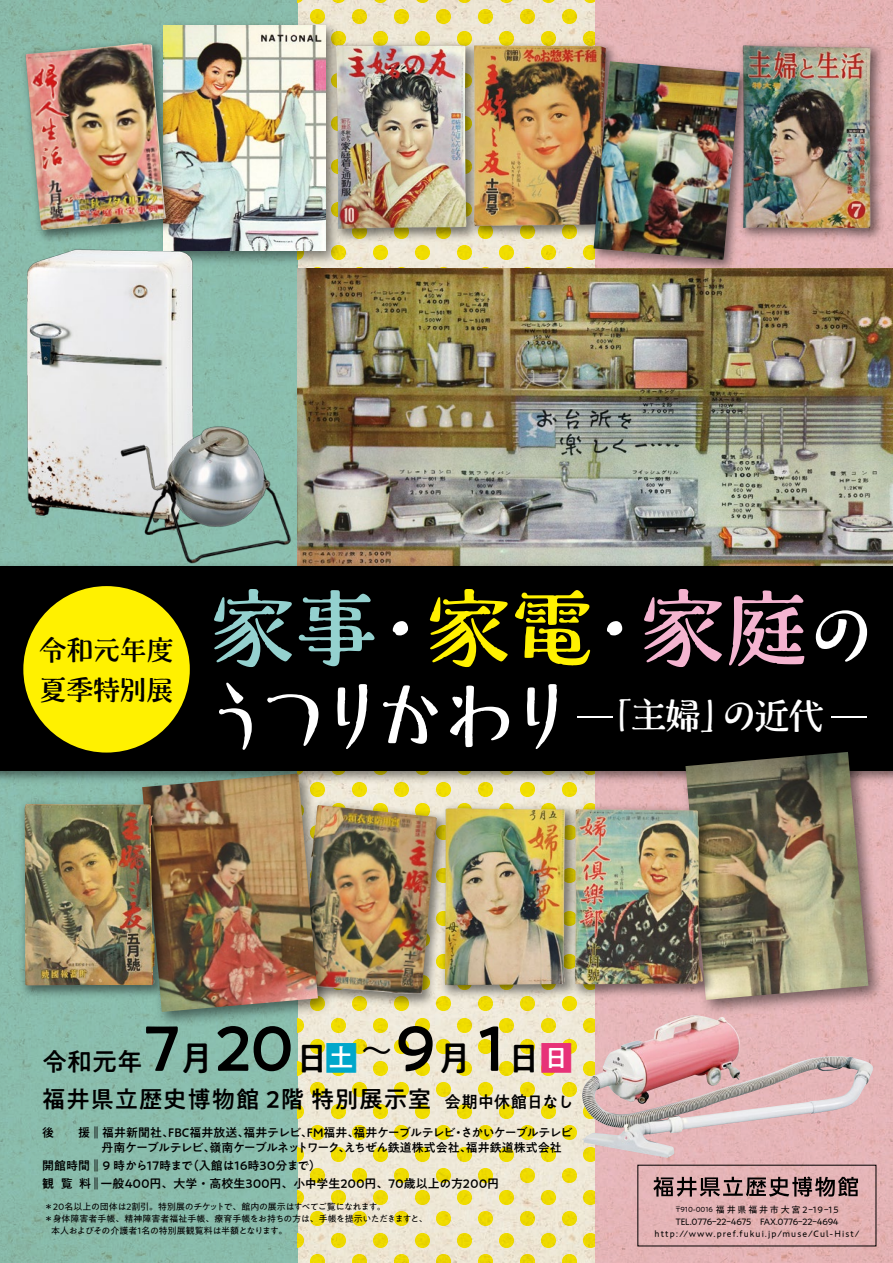
<style>
.page{position:relative;width:893px;height:1263px;background:#fff}
.page>*{position:absolute;margin:0;border:0;box-sizing:border-box;transform-origin:0 0}
.t1{font:700 81.75px "P Hasemin Std";color:#f4b4d0}
.t2{font:700 81.75px "P Hasemin Std";color:#fff}
.t3{font:700 81.75px "P Hasemin Std";color:#fff100}
.t4{font:700 81.75px "P Hasemin Std";color:#94d1cf}
.t5{font:700 68.85px "P Hasemin Std";letter-spacing:-.15em;color:#fff}
.t6{font:500 62.7px "PA1 Gothic Std";color:#000}
.t7{font:300 43.95px "PA1 Gothic Std";color:#000}
.t8{font:700 35.4px "P Hasemin Std";color:#fff}
.t9{font:500 34.5px "PA1 Gothic Std";color:#000}
.t10{font:700 26.85px/40.2px "P Hasemin Std";color:#000}
.t11{font:500 25.05px "PA1 Gothic Std";color:#000}
.t12{font:500 25.05px "PA1 Gothic Std";color:#fff}
.t13{font:500 23.55px "PA1 Gothic Std";letter-spacing:.03em;color:#000}
.t14{font:500 16.5px "PA1 Gothic Std";letter-spacing:-.015em;color:#000}
.t15{font:500 12px "PA1 Gothic Std";letter-spacing:-.045em;color:#000}
.t16{font:500 12px "PA1 Gothic Std";color:#000}
.t17{font:500 12px "PA1 Gothic Std";letter-spacing:-.075em;color:#000}
.t18{font:500 12px "PA1 Gothic Std";letter-spacing:-.065em;color:#000}
.t19{font:9px/12px "PA1 Gothic Std";letter-spacing:-.025em;color:#000;text-align:center}
.t20{font:9px "PA1 Gothic Std";letter-spacing:-.045em;color:#000}
.t21{font:9px "PA1 Gothic Std";letter-spacing:.2em;color:#000}
.t22{font:7.2px "PA1 Gothic Std";letter-spacing:-.015em;color:#000}
.s1{font-size:65.4px;color:#fff}
.s2{font-size:62.7px}
.s3{font-weight:500;font-size:25.05px;color:#fff}
.s4{font-size:34.5px;color:#e73278}
.s5{font-family:"Ryumin Pro";font-weight:400}
</style>
<div class="page">
<img style="left:0;top:0;width:893px;height:1263px">
<img style="left:298px;top:268px;width:595px;height:289px">
<img style="left:346px;top:796px;width:109px;height:215px">
<img style="left:346px;top:805px;width:90px;height:189px">
<img style="left:114px;top:0;width:265px;height:279px">
<img style="left:164px;top:25px;width:161px;height:226px">
<img style="left:327px;top:37px;width:156px;height:209px">
<img style="left:336px;top:45px;width:128px;height:184px">
<img style="left:464px;top:37px;width:158px;height:205px">
<img style="left:474px;top:45px;width:60px;height:181px">
<img style="left:131px;top:787px;width:215px;height:255px">
<img style="left:142px;top:787px;width:176px;height:225px">
<img style="left:18px;top:34px;width:165px;height:204px">
<img style="left:26px;top:43px;width:140px;height:187px">
<img style="left:0;top:557px;width:893px;height:230px">
<div style="left:0;top:566px;width:893px;height:204px;background:#000"></div>
<img style="left:15px;top:238px;width:188px;height:303px">
<img style="left:734px;top:37px;width:154px;height:209px">
<img style="left:788px;top:45px;width:83px;height:183px">
<img style="left:534px;top:39px;width:254px;height:246px">
<img style="left:594px;top:61px;width:146px;height:199px">
<img style="left:436px;top:799px;width:146px;height:203px">
<img style="left:445px;top:808px;width:120px;height:177px">
<img style="left:16px;top:794px;width:157px;height:208px">
<img style="left:25px;top:804px;width:130px;height:181px">
<img style="left:582px;top:1015px;width:292px;height:143px">
<img style="left:673px;top:770px;width:219px;height:255px">
<img style="left:685px;top:752px;width:183px;height:248px">
<img style="left:566px;top:800px;width:154px;height:202px">
<img style="left:575px;top:809px;width:128px;height:175px">
<div style="left:23px;top:586px;width:167px;height:166px;background:#fff100;border-radius:50%"></div>
<svg style="left:653px;top:1176px;width:205px;height:20px;background:#85686a"></svg>
<hr style="left:577px;top:716px;width:36px;height:1px;background:#fff">
<hr style="left:831px;top:716px;width:36px;height:1px;background:#fff">
<img style="left:112px;top:413px;width:190px;height:153px">
<h3 class="t10" style="left:40px;top:630px;width:136px">令和元年度夏季特別展</h3>
<h1 class="t4" style="left:212px;top:571px;width:167px">家事</h1>
<h1 class="t2" style="left:360px;top:571px;width:83px">・</h1>
<h1 class="t3" style="left:428px;top:571px;width:167px">家電</h1>
<h2 class="t5" style="left:203px;top:668px;width:375px">うつりかわり</h2>
<h1 class="t2" style="left:574px;top:571px;width:83px">・</h1>
<h1 class="t1" style="left:642px;top:571px;width:234px">家庭<span class="s1">の</span></h1>
<h3 class="t8" style="left:597px;top:691px;width:139px">「主婦」</h3>
<h3 class="t8" style="left:722px;top:691px;width:104px">の近代</h3>
<h3 class="t9" style="left:144px;top:1038px;width:71px">月<span class="s2">7</span></h3>
<h3 class="t11" style="left:42px;top:1047px;width:102px">令和元年</h3>
<h3 class="t6" style="left:215px;top:1010px;width:81px">20</h3>
<h3 class="t7" style="left:324px;top:1026px;width:76px">～<span class="s3">土</span> <sub>■</sub></h3>
<h3 class="t9" style="left:295px;top:1038px;width:36px">日</h3>
<h3 class="t6" style="left:395px;top:1010px;width:42px">9</h3>
<h3 class="t9" style="left:437px;top:1038px;width:105px">月 日<span class="s2">1</span></h3>
<h3 class="t12" style="left:539px;top:1042px;width:36px">日<span class="s4">■</span></h3>
<h3 class="t13" style="left:42px;top:1085px;width:244px">福井県立歴史博物館２</h3>
<h3 class="t13" style="left:281px;top:1085px;width:152px">階特別展示室</h3>
<h3 class="t14" style="left:444px;top:1091px;width:131px">会期中休館日なし</h3>
<h3 class="t15" style="left:42px;top:1125px;width:134px">後　　援<span class="s5">‖</span>福井新聞社、</h3>
<h3 class="t17" style="left:354px;top:1125px;width:220px">福井ケーブルテレビさかいケーブルテレビ</h3>
<h3 class="t16" style="left:168px;top:1125px;width:83px">FBC福井放送、</h3>
<h3 class="t15" style="left:243px;top:1125px;width:71px">福井テレビ、</h3>
<h3 class="t15" style="left:307px;top:1125px;width:54px">FM福井、</h3>
<h3 class="t15" style="left:452px;top:1125px;width:13px">・</h3>
<h3 class="t18" style="left:102px;top:1140px;width:115px">丹南ケーブルテレビ、</h3>
<h3 class="t15" style="left:210px;top:1140px;width:264px">嶺南ケーブルネットワークえちぜん鉄道株式会社、</h3>
<h3 class="t15" style="left:339px;top:1140px;width:13px">、</h3>
<h3 class="t16" style="left:466px;top:1140px;width:98px">福井鉄道株式会社</h3>
<h3 class="t16" style="left:42px;top:1158px;width:107px">開館時間<span class="s5">‖</span>９時から</h3>
<h3 class="t15" style="left:187px;top:1158px;width:49px">（入館は</h3>
<h3 class="t15" style="left:257px;top:1158px;width:65px">３０分まで(</h3>
<h3 class="t15" style="left:159px;top:1158px;width:36px">時まで</h3>
<h3 class="t15" style="left:248px;top:1158px;width:13px">時</h3>
<h3 class="t15" style="left:231px;top:1158px;width:20px">１６</h3>
<h3 class="t15" style="left:144px;top:1158px;width:20px">１７</h3>
<h3 class="t15" style="left:79px;top:1176px;width:47px">料<span class="s5">‖</span>一般</h3>
<h3 class="t15" style="left:42px;top:1176px;width:32px">観覧</h3>
<h3 class="t15" style="left:150px;top:1176px;width:97px">円、大学・高校生</h3>
<h3 class="t15" style="left:270px;top:1176px;width:72px">円、小中学生</h3>
<h3 class="t15" style="left:364px;top:1176px;width:25px">円、</h3>
<h3 class="t15" style="left:243px;top:1176px;width:30px">３００</h3>
<h3 class="t15" style="left:338px;top:1176px;width:30px">２００</h3>
<h3 class="t15" style="left:123px;top:1176px;width:30px">４００</h3>
<h3 class="t15" style="left:386px;top:1176px;width:79px">７０歳以上の方</h3>
<h3 class="t15" style="left:487px;top:1176px;width:13px">円</h3>
<h3 class="t15" style="left:461px;top:1176px;width:30px">２００</h3>
<p class="t19" style="left:64px;top:1201px;width:64px">名以上の団体は</p>
<p class="t20" style="left:131px;top:1201px;width:256px">割引。特別展のチケットで、館内の展示はすべてご覧になれます。</p>
<p class="t19" style="left:51px;top:1201px;width:16px">２０</p>
<p class="t19" style="left:124px;top:1201px;width:10px">２</p>
<p class="t19" style="left:42px;top:1201px;width:387px;text-align:left">＊<br>＊身体障害者手帳、精神障害者福祉手帳、療育手帳をお持ちの方は、手帳を提示いただきますと、　本人およびその介護者1名の特別展観覧料は半額となります。</p>
<p class="t21" style="left:716px;top:1204px;width:124px">福井県福井市大宮2-19-15</p>
<p class="t22" style="left:674px;top:1205px;width:9px">〒</p>
<p class="t19" style="left:655px;top:1216px;width:207px">TEL.0776-22-4675　FAX.0776-22-4694<br>h pt t : / / w w w p . r e uf . f k u p j . i m/ u es / C u H- l /t s i</p>
<p class="t22" style="left:681px;top:1205px;width:34px">910-0016</p>
</div>
